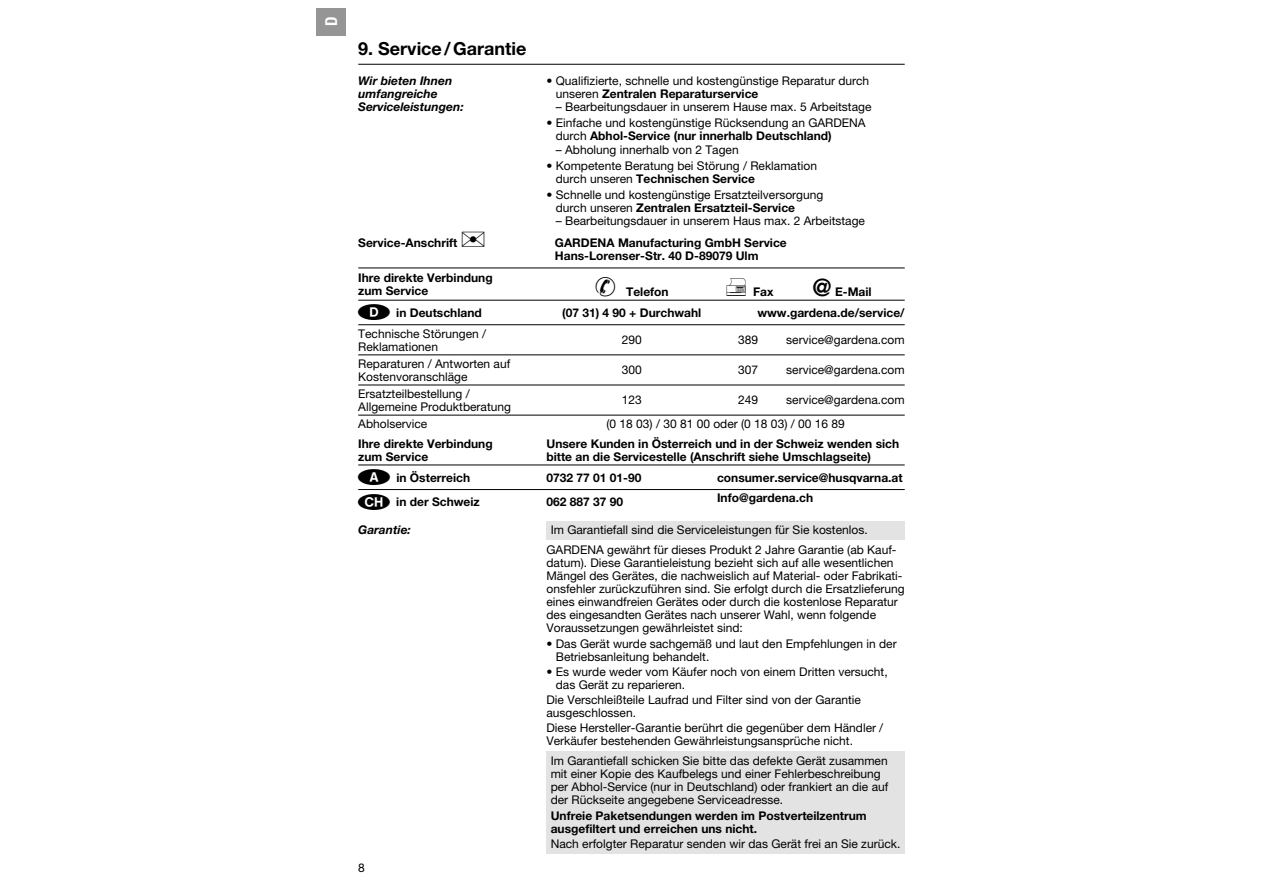
<style>
.page{position:relative;width:1263px;height:893px;background:#fff}
.page>*{position:absolute;margin:0;border:0;box-sizing:border-box;transform-origin:0 0}
.t1{font:700 18px "GARDENA Pro";color:#000}
.t2{font:16.5px "GARDENA Pro Bo Cond";color:#fff}
.t3{font:12px/13px "GARDENA Pro";color:#000}
.t4{font:700 12px/13px "GARDENA Pro";color:#000}
.t5{font:italic 700 12px/13px "GARDENA Pro";color:#000}
.s1{font-weight:700}
.s2{font-size:24px}
.s3{font-family:"L Kzeichen";font-weight:400;font-size:22.5px}
</style>
<div class="page">
<hr style="left:358px;top:64px;width:547px;height:1px;background:#000">
<hr style="left:358px;top:300px;width:547px;height:1px;background:#000">
<hr style="left:358px;top:324px;width:547px;height:1px;background:#000">
<hr style="left:358px;top:355px;width:547px;height:1px;background:#000">
<hr style="left:358px;top:385px;width:547px;height:1px;background:#000">
<hr style="left:358px;top:415px;width:547px;height:1px;background:#000">
<hr style="left:358px;top:268px;width:547px;height:1px;background:#000">
<hr style="left:358px;top:465px;width:547px;height:1px;background:#000">
<hr style="left:358px;top:489px;width:547px;height:1px;background:#000">
<div style="left:546px;top:521px;width:359px;height:18px;background:#e3e3e3"></div>
<div style="left:546px;top:751px;width:359px;height:103px;background:#e3e3e3"></div>
<div style="left:316px;top:8px;width:29px;height:27px;background:#959595"></div>
<h2 class="t2" style="left:325px;top:26px;width:11px;rotate:-90deg">D</h2>
<h1 class="t1" style="left:358px;top:43px;width:170px">9. Service / Garantie</h1>
<p class="t5" style="left:358px;top:75px;width:107px">Wir bieten Ihnen umfangreiche<br>Serviceleistungen:</p>
<p class="t3" style="left:556px;top:76px;width:315px;text-indent:-9px">• Qualifizierte, schnelle und kostengünstige Reparatur durch unseren <span class="s1">Zentralen Reparaturservice</span></p>
<p class="t3" style="left:556px;top:102px;width:317px">– Bearbeitungsdauer in unserem Hause max. 5 Arbeitstage</p>
<p class="t3" style="left:556px;top:118px;width:311px;text-indent:-9px">• Einfache und kostengünstige Rücksendung an GARDENA durch <span class="s1">Abhol-Service (nur innerhalb Deutschland)</span></p>
<p class="t3" style="left:556px;top:144px;width:184px">– Abholung innerhalb von 2 Tagen</p>
<p class="t3" style="left:556px;top:160px;width:263px;text-indent:-9px">• Kompetente Beratung bei Störung / Reklamation durch unseren <span class="s1">Technischen Service</span></p>
<p class="t3" style="left:556px;top:190px;width:269px;text-indent:-9px">• Schnelle und kostengünstige Ersatzteilversorgung durch unseren <span class="s1">Zentralen Ersatzteil-Service</span></p>
<p class="t3" style="left:556px;top:216px;width:311px">– Bearbeitungsdauer in unserem Haus max. 2 Arbeitstage</p>
<p class="t4" style="left:358px;top:237px;width:101px">Service-Anschrift</p>
<p class="t4" style="left:555px;top:238px;width:233px">GARDENA Manufacturing GmbH Service<br>Hans-Lorenser-Str. 40 D-89079 Ulm</p>
<p class="t4" style="left:358px;top:273px;width:136px">Ihre direkte Verbindung zum Service</p>
<p class="t4" style="left:626px;top:286px;width:44px">Telefon</p>
<p class="t4" style="left:753px;top:287px;width:22px">Fax</p>
<p class="t4" style="left:812px;top:286px;width:61px"><span class="s2">@</span> E-Mail</p>
<p class="t4" style="left:358px;top:307px;width:125px"><span class="s3">D</span> in Deutschland</p>
<p class="t4" style="left:562px;top:307px;width:141px">(07 31) 4 90 + Durchwahl</p>
<p class="t4" style="left:757px;top:307px;width:149px">www.gardena.de/service/</p>
<p class="t3" style="left:358px;top:328px;width:129px">Technische Störungen /<br>Reklamationen</p>
<p class="t3" style="left:622px;top:335px;width:22px">290</p>
<p class="t3" style="left:738px;top:335px;width:22px">389</p>
<p class="t3" style="left:786px;top:335px;width:120px">service@gardena.com</p>
<p class="t3" style="left:358px;top:358px;width:154px">Reparaturen / Antworten auf<br>Kostenvoranschläge</p>
<p class="t3" style="left:622px;top:365px;width:22px">300</p>
<p class="t3" style="left:738px;top:365px;width:22px">307</p>
<p class="t3" style="left:786px;top:365px;width:120px">service@gardena.com</p>
<p class="t3" style="left:358px;top:388px;width:154px">Ersatzteilbestellung /<br>Allgemeine Produktberatung</p>
<p class="t3" style="left:622px;top:395px;width:22px">123</p>
<p class="t3" style="left:738px;top:395px;width:22px">249</p>
<p class="t3" style="left:786px;top:395px;width:120px">service@gardena.com</p>
<p class="t3" style="left:358px;top:419px;width:71px">Abholservice</p>
<p class="t3" style="left:606px;top:419px;width:240px">(0 18 03) / 30 81 00 oder (0 18 03) / 00 16 89</p>
<p class="t4" style="left:358px;top:438px;width:136px">Ihre direkte Verbindung zum Service</p>
<p class="t4" style="left:546px;top:438px;width:354px">Unsere Kunden in Österreich und in der Schweiz wenden sich bitte an die Servicestelle (Anschrift siehe Umschlagseite)</p>
<p class="t4" style="left:358px;top:472px;width:113px"><span class="s3">A</span> in Österreich</p>
<p class="t4" style="left:546px;top:472px;width:96px">0732 77 01 01-90</p>
<p class="t4" style="left:717px;top:472px;width:187px">consumer.service@husqvarna.at</p>
<p class="t4" style="left:358px;top:497px;width:123px"><span class="s3">C</span> in der Schweiz</p>
<p class="t4" style="left:546px;top:497px;width:78px">062 887 37 90</p>
<p class="t4" style="left:717px;top:493px;width:98px">Info@gardena.ch</p>
<p class="t5" style="left:358px;top:524px;width:54px">Garantie:</p>
<p class="t3" style="left:546px;top:521px;width:352px;line-height:20.2px;text-indent:4px">Im Garantiefall sind die Serviceleistungen für Sie kostenlos.<br>GARDENA gewährt für dieses Produkt 2 Jahre Garantie (ab Kauf-</p>
<p class="t3" style="left:546px;top:558px;width:360px">datum). Diese Garantieleistung bezieht sich auf alle wesentlichen Mängel des Gerätes, die nachweislich auf Material- oder Fabrikati&shy;onsfehler zurückzuführen sind. Sie erfolgt durch die Ersatz lieferung eines einwandfreien Gerätes oder durch die kostenlose Reparatur des eingesandten Gerätes nach unserer Wahl, wenn folgende Voraussetzungen gewährleistet sind:</p>
<p class="t3" style="left:556px;top:638px;width:342px;text-indent:-9px">• Das Gerät wurde sachgemäß und laut den Empfehlungen in der<br>Betriebsanleitung behandelt.</p>
<p class="t3" style="left:556px;top:666px;width:333px;text-indent:-9px">• Es wurde weder vom Käufer noch von einem Dritten versucht, das Gerät zu reparieren.</p>
<p class="t3" style="left:546px;top:695px;width:316px">Die Verschleißteile Laufrad und Filter sind von der Garantie a usgeschlossen.</p>
<p class="t3" style="left:546px;top:723px;width:338px">Diese Hersteller-Garantie berührt die gegenüber dem Händler /<br>Verkäufer bestehenden Gewährleistungsansprüche nicht.</p>
<p class="t3" style="left:551px;top:756px;width:339px">Im Garantiefall schicken Sie bitte das defekte Gerät zusammen mit einer Kopie des Kaufbelegs und einer Fehlerbeschreibung per Abhol-Service (nur in Deutschland) oder frankiert an die auf der Rückseite angegebene Serviceadresse.</p>
<p class="t4" style="left:551px;top:810px;width:318px">Unfreie Paketsendungen werden im Postverteilzentrum ausgefiltert und erreichen uns nicht.</p>
<p class="t3" style="left:551px;top:838px;width:351px">Nach erfolgter Reparatur senden wir das Gerät frei an Sie zurück.</p>
<p class="t3" style="left:358px;top:862px;width:8px">8</p>
</div>
